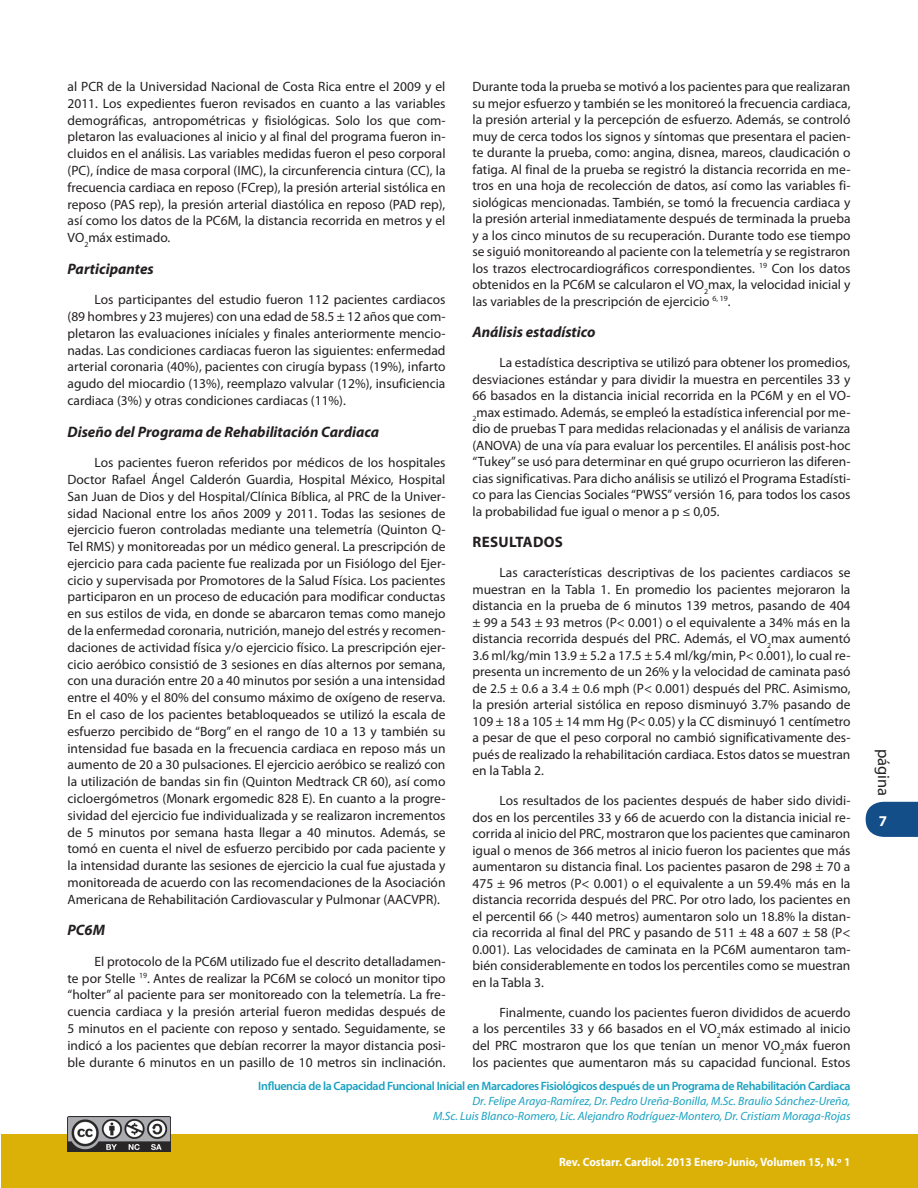
<style>
.page{position:relative;width:918px;height:1188px;background:#fff}
.page>*{position:absolute;margin:0;border:0;box-sizing:border-box;transform-origin:0 0}
.t1{font:16.5px "Myriad Pro";color:#231f20}
._10_1-Subtítulo_2{font:italic 700 15.15px "Myriad Pro";color:#231f20}
._10-Subtítulo_1{font:700 15.15px "Myriad Pro";letter-spacing:.02em;color:#231f20}
.t2{font:700 15px "Myriad Pro";color:#fff}
._00-Texto_Normal{font:13.5px/16.5px "Myriad Pro";color:#231f20;text-align:justify}
._08_1-Pie_de_página{font:600 12.15px "Myriad Pro";letter-spacing:-.03em;color:#18a1c1}
._09_1-Pie_de_página{font:italic 12px "Myriad Pro";color:#18a1c1}
.t3{font:700 12px "Myriad Pro";color:#fff;scale:.95 1}
</style>
<div class="page">
<svg style="left:866px;top:801px;width:52px;height:36px;background:#265c92"></svg>
<div style="left:1px;top:1134px;width:917px;height:54px;background:#dbb108"></div>
<img style="left:68px;top:1116px;width:102px;height:36px">
<p class="_00-Texto_Normal" style="left:68px;top:78px;width:380px">al PCR de la Universidad Nacional de Costa Rica entre el 2009 y el 2011. Los expedientes fueron revisados en cuanto a las variables demográficas, antropométricas y fisiológicas. Solo los que com&shy;pletaron las evaluaciones al inicio y al final del programa fueron in&shy;cluidos en el análisis. Las variables medidas fueron el peso corporal (PC), índice de masa corporal (IMC), la circunferencia cintura (CC), la frecuencia cardiaca en reposo (FCrep), la presión arterial sistólica en reposo (PAS rep), la presión arterial diastólica en reposo (PAD rep), así como los datos de la PC6M, la distancia recorrida en metros y el VO<sub>2</sub>máx estimado.</p>
<p class="_10_1-Subtítulo_2" style="left:68px;top:259px;width:88px">Participantes</p>
<p class="_00-Texto_Normal" style="left:68px;top:291px;width:380px;text-indent:27px">Los participantes del estudio fueron 112 pacientes cardiacos (89 hombres y 23 mujeres) con una edad de 58.5 ± 12 años que com&shy;pletaron las evaluaciones iníciales y finales anteriormente mencio&shy;nadas. Las condiciones cardiacas fueron las siguientes: enfermedad arterial coronaria (40%), pacientes con cirugía bypass (19%), infarto agudo del miocardio (13%), reemplazo valvular (12%), insuficiencia cardiaca (3%) y otras condiciones cardiacas (11%).</p>
<p class="_10_1-Subtítulo_2" style="left:68px;top:422px;width:313px">Diseño del Programa de Rehabilitación Cardiaca</p>
<p class="_00-Texto_Normal" style="left:68px;top:454px;width:380px;text-indent:27px">Los pacientes fueron referidos por médicos de los hospitales Doctor Rafael Ángel Calderón Guardia, Hospital México, Hospital San Juan de Dios y del Hospital/Clínica Bíblica, al PRC de la Univer&shy;sidad Nacional entre los años 2009 y 2011. Todas las sesiones de ejercicio fueron controladas mediante una telemetría (Quinton Q-Tel RMS) y monitoreadas por un médico general. La prescripción de ejercicio para cada paciente fue realizada por un Fisiólogo del Ejer&shy;cicio y supervisada por Promotores de la Salud Física. Los pacientes participaron en un proceso de educación para modificar conductas en sus estilos de vida, en donde se abarcaron temas como manejo de la enfermedad coronaria, nutrición, manejo del estrés y recomen&shy;daciones de actividad física y/o ejercicio físico. La prescripción ejer&shy;cicio aeróbico consistió de 3 sesiones en días alternos por semana, con una duración entre 20 a 40 minutos por sesión a una intensidad entre el 40% y el 80% del consumo máximo de oxígeno de reserva.<br>En el caso de los pacientes betabloqueados se utilizó la escala de esfuerzo percibido de “Borg” en el rango de 10 a 13 y también su intensidad fue basada en la frecuencia cardiaca en reposo más un aumento de 20 a 30 pulsaciones. El ejercicio aeróbico se realizó con la utilización de bandas sin fin (Quinton Medtrack CR 60), así como cicloergómetros (Monark ergomedic 828 E). En cuanto a la progre&shy;sividad del ejercicio fue individualizada y se realizaron incrementos de 5 minutos por semana hasta llegar a 40 minutos. Además, se tomó en cuenta el nivel de esfuerzo percibido por cada paciente y la intensidad durante las sesiones de ejercicio la cual fue ajustada y monitoreada de acuerdo con las recomendaciones de la Asociación Americana de Rehabilitación Cardiovascular y Pulmonar (AACVPR).</p>
<p class="_10_1-Subtítulo_2" style="left:68px;top:921px;width:39px">PC6M</p>
<p class="_00-Texto_Normal" style="left:68px;top:953px;width:380px;text-indent:27px">El protocolo de la PC6M utilizado fue el descrito detalladamen&shy;te por Stelle <sup>19</sup>. Antes de realizar la PC6M se colocó un monitor tipo “holter” al paciente para ser monitoreado con la telemetría. La fre&shy;cuencia cardiaca y la presión arterial fueron medidas después de 5 minutos en el paciente con reposo y sentado. Seguidamente, se indicó a los pacientes que debían recorrer la mayor distancia posi&shy;ble durante 6 minutos en un pasillo de 10 metros sin inclinación.</p>
<p class="_00-Texto_Normal" style="left:472px;top:78px;width:380px">Durante toda la prueba se motivó a los pacientes para que realizaran su mejor esfuerzo y también se les monitoreó la frecuencia cardiaca, la presión arterial y la percepción de esfuerzo. Además, se controló muy de cerca todos los signos y síntomas que presentara el pacien&shy;te durante la prueba, como: angina, disnea, mareos, claudicación o fatiga. Al final de la prueba se registró la distancia recorrida en me&shy;tros en una hoja de recolección de datos, así como las variables fi&shy;siológicas mencionadas. También, se tomó la frecuencia cardiaca y la presión arterial inmediatamente después de terminada la prueba y a los cinco minutos de su recuperación. Durante todo ese tiempo se siguió monitoreando al paciente con la telemetría y se registraron los trazos electrocardiográficos correspondientes. <sup>19</sup> Con los datos obtenidos en la PC6M se calcularon el VO<sub>2</sub>max, la velocidad inicial y las variables de la prescripción de ejercicio <sup>6,</sup> <sup>19</sup>.</p>
<p class="_10_1-Subtítulo_2" style="left:472px;top:322px;width:125px">Análisis estadístico</p>
<p class="_00-Texto_Normal" style="left:472px;top:354px;width:380px;text-indent:27px">La estadística descriptiva se utilizó para obtener los promedios, desviaciones estándar y para dividir la muestra en percentiles 33 y 66 basados en la distancia inicial recorrida en la PC6M y en el VO-<sub>2</sub>max estimado. Además, se empleó la estadística inferencial por me&shy;dio de pruebas T para medidas relacionadas y el análisis de varianza (ANOVA) de una vía para evaluar los percentiles. El análisis post-hoc “Tukey” se usó para determinar en qué grupo ocurrieron las diferen&shy;cias significativas. Para dicho análisis se utilizó el Programa Estadísti&shy;co para las Ciencias Sociales “PWSS” versión 16, para todos los casos la probabilidad fue igual o menor a p ≤ 0,05.</p>
<p class="_10-Subtítulo_1" style="left:473px;top:532px;width:92px">RESULTADOS</p>
<p class="_00-Texto_Normal" style="left:472px;top:564px;width:380px;text-indent:27px">Las características descriptivas de los pacientes cardiacos se muestran en la Tabla 1. En promedio los pacientes mejoraron la distancia en la prueba de 6 minutos 139 metros, pasando de 404 ± 99 a 543 ± 93 metros (P&lt; 0.001) o el equivalente a 34% más en la distancia recorrida después del PRC. Además, el VO<sub>2</sub>max aumentó 3.6 ml/kg/min 13.9 ± 5.2 a 17.5 ± 5.4 ml/kg/min, P&lt; 0.001), lo cual re&shy;presenta un incremento de un 26% y la velocidad de caminata pasó de 2.5 ± 0.6 a 3.4 ± 0.6 mph (P&lt; 0.001) después del PRC. Asimismo, la presión arterial sistólica en reposo disminuyó 3.7% pasando de 109 ± 18 a 105 ± 14 mm Hg (P&lt; 0.05) y la CC disminuyó 1 centímetro a pesar de que el peso corporal no cambió significativamente des&shy;pués de realizado la rehabilitación cardiaca. Estos datos se muestran en la Tabla 2.</p>
<p class="_00-Texto_Normal" style="left:472px;top:792px;width:380px;text-indent:27px">Los resultados de los pacientes después de haber sido dividi&shy;dos en los percentiles 33 y 66 de acuerdo con la distancia inicial re&shy;corrida al inicio del PRC, mostraron que los pacientes que caminaron igual o menos de 366 metros al inicio fueron los pacientes que más aumentaron su distancia final. Los pacientes pasaron de 298 ± 70 a 475 ± 96 metros (P&lt; 0.001) o el equivalente a un 59.4% más en la distancia recorrida después del PRC. Por otro lado, los pacientes en el percentil 66 (&gt; 440 metros) aumentaron solo un 18.8% la distan&shy;cia recorrida al final del PRC y pasando de 511 ± 48 a 607 ± 58 (P&lt; 0.001). Las velocidades de caminata en la PC6M aumentaron tam&shy;bién considerablemente en todos los percentiles como se muestran en la Tabla 3.</p>
<p class="_00-Texto_Normal" style="left:472px;top:1004px;width:380px;text-indent:27px">Finalmente, cuando los pacientes fueron divididos de acuerdo a los percentiles 33 y 66 basados en el VO<sub>2</sub>máx estimado al inicio del PRC mostraron que los que tenían un menor VO<sub>2</sub>máx fueron los pacientes que aumentaron más su capacidad funcional. Estos</p>
<p class="_08_1-Pie_de_página" style="left:258px;top:1078px;width:594px">Influencia de la Capacidad Funcional Inicial en Marcadores Fisiológicos después de un Programa de Rehabilitación Cardiaca</p>
<p class="_09_1-Pie_de_página" style="left:472px;top:1093px;width:380px">Dr. Felipe Araya-Ramírez, Dr. Pedro Ureña-Bonilla, M.Sc. Braulio Sánchez-Ureña,</p>
<p class="_09_1-Pie_de_página" style="left:433px;top:1108px;width:419px">M.Sc. Luis Blanco-Romero, Lic. Alejandro Rodríguez-Montero, Dr. Cristiam Moraga-Rojas</p>
<p class="t3" style="left:559px;top:1154px;width:308px">Rev. Costarr. Cardiol. 2013 Enero-Junio, Volumen 15, N.º 1</p>
<p class="t1" style="left:894px;top:749px;width:49px;rotate:90deg">página</p>
<p class="t2" style="left:879px;top:811px;width:10px">7</p>
</div>
